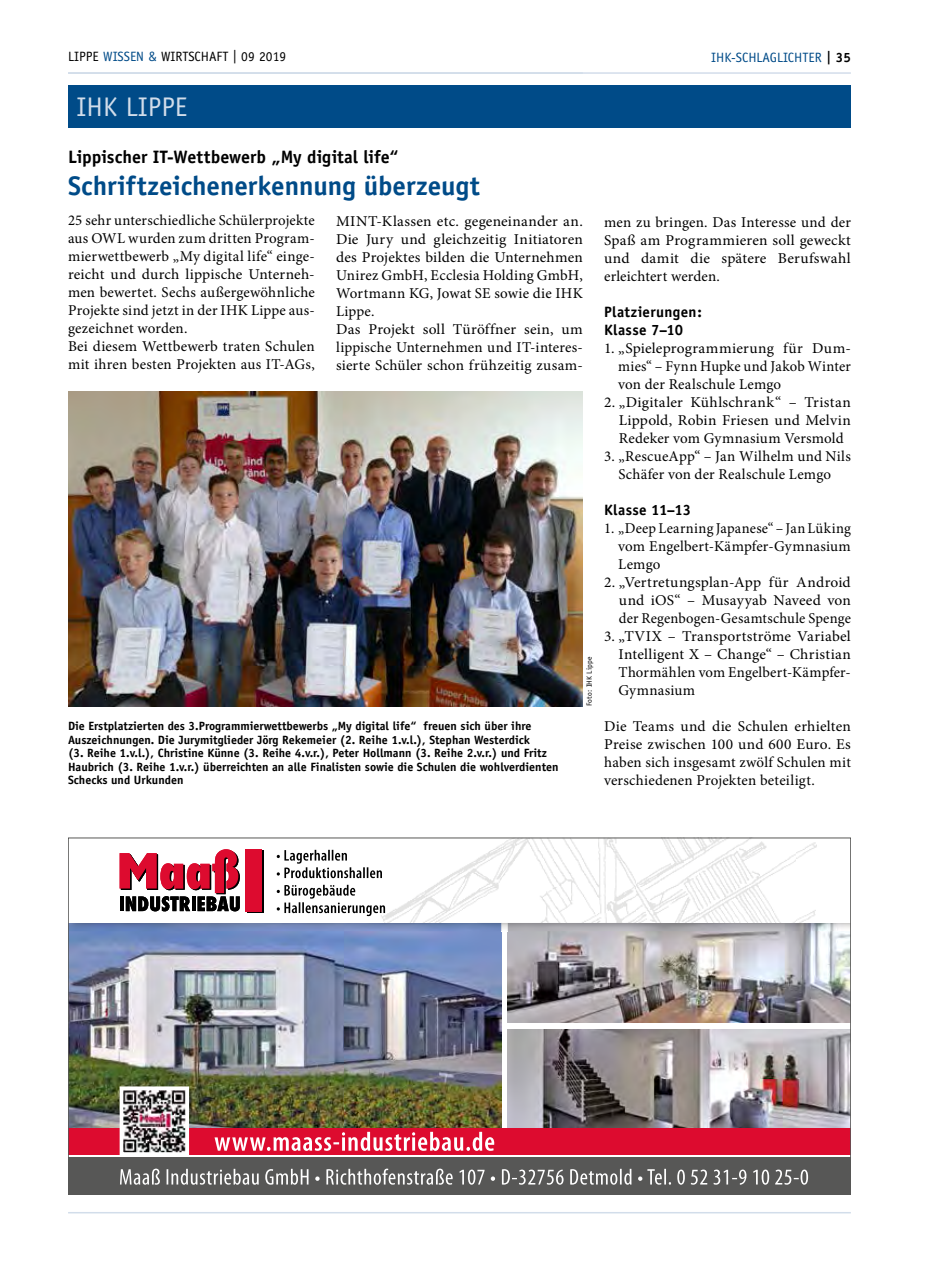
<style>
.page{position:relative;width:936px;height:1263px;background:#fff}
.page>*{position:absolute;margin:0;border:0;box-sizing:border-box;transform-origin:0 0}
.t1{font:700 27px "Officina Sans";color:#004b88}
.t2{font:27px "Officina Sans";color:#d2ddea}
.t3{font:700 18px "Officina Sans";color:#000}
.t4{font:15px/18px "Minion Pro";letter-spacing:.01em;color:#000;text-align:justify}
.t5{font:700 15px/18px "Officina Sans";letter-spacing:.02em;color:#000}
.t6{font:13.5px "Officina Sans";color:#000}
.t7{font:13.5px "Officina Sans";color:#004b88}
.t8{font:700 12px/13.5px "Officina Sans";color:#000}
.t9{font:7.5px "Officina Sans";letter-spacing:.025em;color:#000}
.s1{color:#004b88}
.s2{font-weight:700;color:#000}
</style>
<div class="page">
<hr style="left:68px;top:72px;width:782px;height:2px;background:#d2ddea">
<hr style="left:68px;top:1212px;width:782px;height:1px;background:#d2ddea">
<div style="left:68px;top:85px;width:782px;height:43px;background:#004b88"></div>
<img style="left:68px;top:391px;width:515px;height:316px">
<img style="left:70px;top:923px;width:431px;height:205px">
<img style="left:507px;top:1029px;width:341px;height:99px">
<img style="left:507px;top:924px;width:341px;height:98px">
<div style="left:68px;top:1157px;width:782px;height:38px;background:#575756"></div>
<svg style="left:501px;top:923px;width:6px;height:8px"></svg>
<img style="left:317px;top:923px;width:184px;height:1px">
<img style="left:507px;top:923px;width:343px;height:1px">
<img style="left:317px;top:840px;width:500px;height:83px">
<div style="left:68px;top:1128px;width:782px;height:27px;background:#dd0b2f"></div>
<svg style="left:277px;top:885px;width:108px;height:31px"></svg>
<svg style="left:277px;top:850px;width:105px;height:28px"></svg>
<div style="left:247px;top:850px;width:16px;height:63px;background:#000"></div>
<div style="left:245px;top:849px;width:17px;height:63px;background:#dd0b2f"></div>
<svg style="left:120px;top:849px;width:120px;height:62px"></svg>
<svg style="left:214px;top:1132px;width:280px;height:19px"></svg>
<svg style="left:120px;top:1168px;width:688px;height:17px"></svg>
<img style="left:118px;top:1085px;width:73px;height:70px">
<p class="t6" style="left:68px;top:49px;width:219px">LIPPE <span class="s1">WISSEN &amp;</span> WIRTSCHAFT | 09 2019</p>
<p class="t7" style="left:711px;top:49px;width:141px">IHK-SCHLAGLICHTER <span class="s2">| 35</span></p>
<h1 class="t2" style="left:77px;top:92px;width:112px">IHK LIPPE</h1>
<p class="t3" style="left:68px;top:146px;width:332px">Lippischer IT-Wettbewerb „My digital life“</p>
<h1 class="t1" style="left:68px;top:168px;width:413px">Schriftzeichenerkennung überzeugt</h1>
<p class="t4" style="left:68px;top:211px;width:248px;text-align:left">25 sehr unterschiedliche Schülerprojekte aus OWL wurden zum dritten Program&shy;mierwettbewerb „My digital life“ einge&shy;reicht und durch lippische Unterneh&shy;men bewertet. Sechs außergewöhnliche Projekte sind jetzt in der IHK Lippe aus&shy;gezeichnet worden.<br>Bei diesem Wettbewerb traten Schulen mit ihren besten Projekten aus IT-AGs,</p>
<p class="t4" style="left:336px;top:212px;width:248px;text-align:left">MINT-Klassen etc. gegeneinander an.<br>Die Jury und gleichzeitig Initiatoren des Projektes bilden die Unternehmen Unirez GmbH, Ecclesia Holding GmbH, Wortmann KG, Jowat SE sowie die IHK Lippe.<br>Das Projekt soll Türöffner sein, um lippische Unternehmen und IT-interes&shy;sierte Schüler schon frühzeitig zusam-</p>
<p class="t4" style="left:604px;top:213px;width:248px">men zu bringen. Das Interesse und der Spaß am Programmieren soll geweckt und damit die spätere Berufswahl erleichtert werden.</p>
<p class="t5" style="left:604px;top:303px;width:99px">Platzierungen:<br>Klasse 7–10</p>
<p class="t4" style="left:618px;top:339px;width:234px;text-indent:-14px">1. „Spieleprogrammierung für Dum&shy;mies“ – Fynn Hupke und Jakob Winter von der Realschule Lemgo</p>
<p class="t4" style="left:619px;top:393px;width:233px;text-indent:-15px">2. „Digitaler Kühlschrank“ – Tristan Lippold, Robin Friesen und Melvin Redeker vom Gymnasium Versmold</p>
<p class="t4" style="left:604px;top:447px;width:248px;text-align:center">3. „RescueApp“ – Jan Wilhelm und Nils<br>Schäfer von der Realschule Lemgo</p>
<p class="t5" style="left:604px;top:500px;width:88px">Klasse 11–13</p>
<p class="t4" style="left:618px;top:519px;width:234px;text-indent:-14px">1. „Deep Learning Japanese“ – Jan Lüking vom Engelbert-Kämpfer-Gymnasium Lemgo</p>
<p class="t4" style="left:619px;top:573px;width:233px;text-indent:-15px">2. „Vertretungsplan-App für Android und iOS“ – Musayyab Naveed von der Regenbogen-Gesamtschule Spenge</p>
<p class="t4" style="left:618px;top:627px;width:234px;text-indent:-14px">3. „TVIX – Transportströme Variabel Intelligent X – Change“ – Christian Thormählen vom Engelbert-Kämpfer-Gymnasium</p>
<p class="t4" style="left:604px;top:717px;width:248px">Die Teams und die Schulen erhielten Preise zwischen 100 und 600 Euro. Es haben sich insgesamt zwölf Schulen mit verschiedenen Projekten beteiligt.</p>
<p class="t9" style="left:584px;top:706px;width:51px;rotate:-90deg">Foto: IHK Lippe</p>
<p class="t8" style="left:68px;top:719px;width:492px">Die Erstplatzierten des 3.Programmierwettbewerbs „My digital life“ freuen sich über ihre Auszeichnungen. Die Jurymitglieder Jörg Rekemeier (2. Reihe 1.v.l.), Stephan Westerdick<br>(3. Reihe 1.v.l.), Christine Künne (3. Reihe 4.v.r.), Peter Hollmann (3. Reihe 2.v.r.) und Fritz Haubrich (3. Reihe 1.v.r.) überreichten an alle Finalisten sowie die Schulen die wohlverdienten Schecks und Urkunden</p>
</div>
